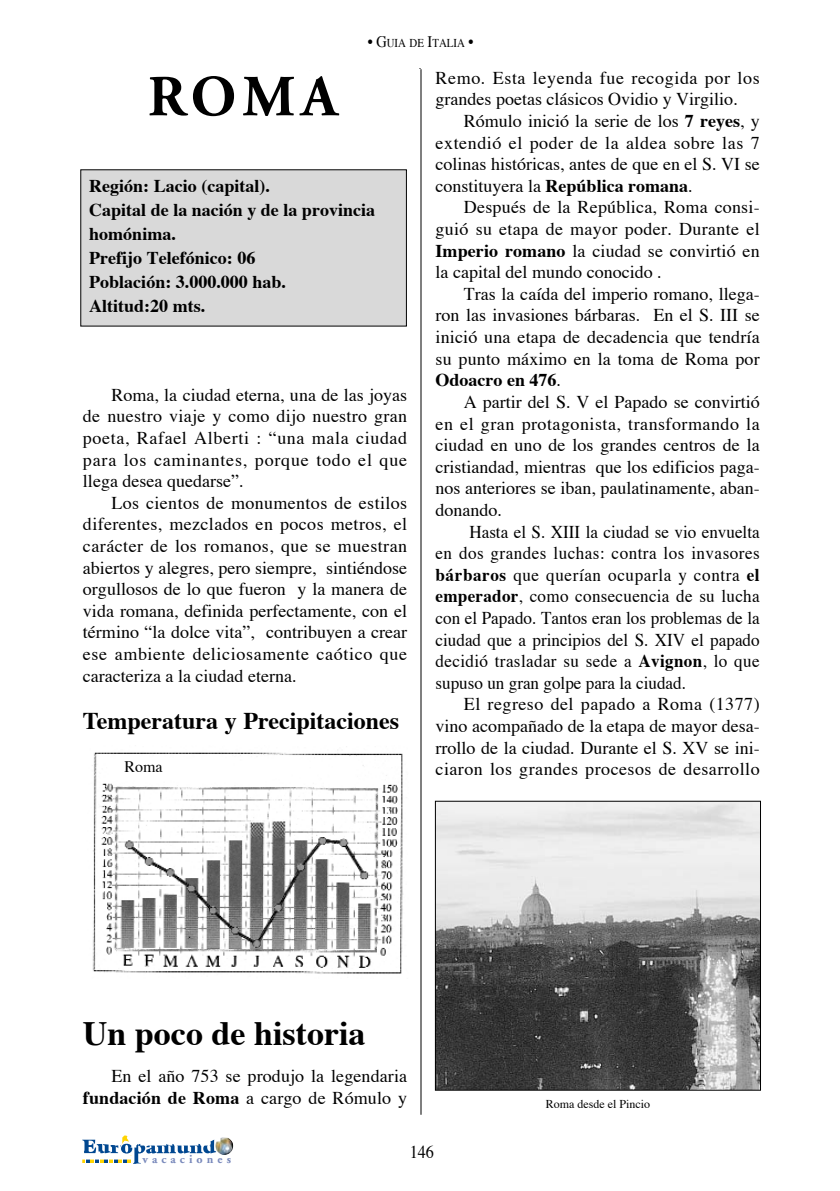
<style>
.page{position:relative;width:840px;height:1191px;background:#fff}
.page>*{position:absolute;margin:0;border:0;box-sizing:border-box;transform-origin:0 0}
.t1{font:700 58px "Adobe Garamond";color:#000}
.t2{font:700 48px "Times";color:#000}
.t3{font:700 34px "Times";color:#000}
.t4{font:700 24px "Times";color:#000}
.t5{font:18px/21.6px "Times";letter-spacing:.005em;color:#000;text-align:justify}
.t6{font:18px/21.6px "Times";letter-spacing:.005em;color:#000;text-align:justify;scale:.95 1}
.t7{font:700 18px/24px "Times";color:#000}
.t8{font:18px "Times";letter-spacing:.005em;color:#000;scale:.9 1}
.t9{font:16px "Times";color:#000}
.t10{font:700 12.2px "Adobe Garamond";letter-spacing:.34em;color:#7989bb}
.t11{font:12px "Times";color:#000}
.t12{font:12px "Times";color:#000;scale:.9 1}
.s1{font-size:16px}
.s2{font-weight:700}
</style>
<div class="page">
<hr style="left:419px;top:68px;width:1px;height:1056px;background:#000">
<svg style="left:82px;top:1135px;width:133px;height:28px"></svg>
<img style="left:215px;top:1137px;width:18px;height:18px">
<div style="left:81px;top:69px;width:680px;height:1058px;background:#fff"></div>
<div style="left:81px;top:170px;width:324px;height:155px;background:#d9d9d9"></div>
<img style="left:436px;top:802px;width:322px;height:286px">
<div style="left:434px;top:800px;width:326px;height:290px;border:1px solid #000"></div>
<hr style="left:420px;top:69px;width:1px;height:1045px;background:#000">
<img style="left:92px;top:752px;width:311px;height:222px">
<div style="left:122px;top:758px;width:58px;height:21px;background:#fff"></div>
<p class="t12" style="left:367px;top:38px;width:119px"><span class="s1">• G</span>UIA DE <span class="s1">I</span>TALIA <span class="s1">•</span></p>
<h2 class="t2" style="left:162px;top:68px;width:168px">ROMA</h2>
<h1 class="t1" style="left:148px;top:73px;width:191px">ROMA</h1>
<p class="t7" style="left:89px;top:176px;width:287px">Región: Lacio (capital).<br>Capital de la nación y de la provincia homónima.<br>Prefijo Telefónico: 06<br>Población: 3.000.000 hab.<br>Altitud:20 mts.</p>
<p class="t5" style="left:83px;top:385px;width:325px;text-indent:28px">Roma, la ciudad eterna, una de las joyas de nuestro viaje y como dijo nuestro gran poeta, Rafael Alberti : “una mala ciudad para los caminantes, porque todo el que llega desea quedarse”.</p>
<p class="t5" style="left:83px;top:493px;width:325px;text-indent:28px">Los cientos de monumentos de estilos diferentes, mezclados en pocos metros, el carácter de los romanos, que se muestran abiertos y alegres, pero siempre, sintiéndose orgullosos de lo que fueron y la manera de vida romana, definida perfectamente, con el término “la dolce vita”, contribuyen a crear ese ambiente deliciosamente caótico que caracteriza a la ciudad eterna.</p>
<h3 class="t4" style="left:83px;top:711px;width:317px">Temperatura y Precipitaciones</h3>
<p class="t9" style="left:124px;top:759px;width:40px">Roma</p>
<p class="t5" style="left:435px;top:68px;width:325px">Remo. Esta leyenda fue recogida por los grandes poetas clásicos Ovidio y Virgilio.</p>
<p class="t5" style="left:435px;top:112px;width:325px;text-indent:28px">Rómulo inició la serie de los <span class="s2">7 reyes</span>, y extendió el poder de la aldea sobre las 7 colinas históricas, antes de que en el S. VI se constituyera la <span class="s2">República romana</span>.</p>
<p class="t5" style="left:435px;top:198px;width:325px;text-indent:28px">Después de la República, Roma consi&shy;guió su etapa de mayor poder. Durante el <span class="s2">Imperio romano</span> la ciudad se convirtió en la capital del mundo conocido .</p>
<p class="t5" style="left:435px;top:284px;width:325px;text-indent:28px">Tras la caída del imperio romano, llega&shy;ron las invasiones bárbaras. En el S. III se inició una etapa de decadencia que tendría su punto máximo en la toma de Roma por <span class="s2">Odoacro en 476</span>.</p>
<p class="t5" style="left:435px;top:392px;width:325px;text-indent:28px">A partir del S. V el Papado se convirtió en el gran protagonista, transformando la ciudad en uno de los grandes centros de la cristiandad, mientras que los edificios paga&shy;nos anteriores se iban, paulatinamente, aban&shy;donando.</p>
<p class="t6" style="left:435px;top:522px;width:342px;text-indent:34px">Hasta el S. XIII la ciudad se vio envuelta en dos grandes luchas: contra los invasores <span class="s2">bárbaros</span> que querían ocuparla y contra <span class="s2">el emperador</span>, como consecuencia de su lucha con el Papado. Tantos eran los problemas de la ciudad que a principios del S. XIV el papado decidió trasladar su sede a <span class="s2">Avignon</span>, lo que supuso un gran golpe para la ciudad.</p>
<p class="t5" style="left:435px;top:695px;width:325px;text-indent:28px">El regreso del papado a Roma (1377) vino acompañado de la etapa de mayor desa&shy;rrollo de la ciudad. Durante el S. XV se ini&shy;ciaron los grandes procesos de desarrollo</p>
<h3 class="t3" style="left:83px;top:1020px;width:284px">Un poco de historia</h3>
<p class="t5" style="left:83px;top:1067px;width:325px;text-align:right">En el año 753 se produjo la legendaria <span class="s2">fundación de Roma</span> a cargo de Rómulo y</p>
<p class="t11" style="left:545px;top:1098px;width:106px">Roma desde el Pincio</p>
<p class="t10" style="left:142px;top:1154px;width:90px">vacaciones</p>
<p class="t8" style="left:409px;top:1144px;width:28px">146</p>
</div>
